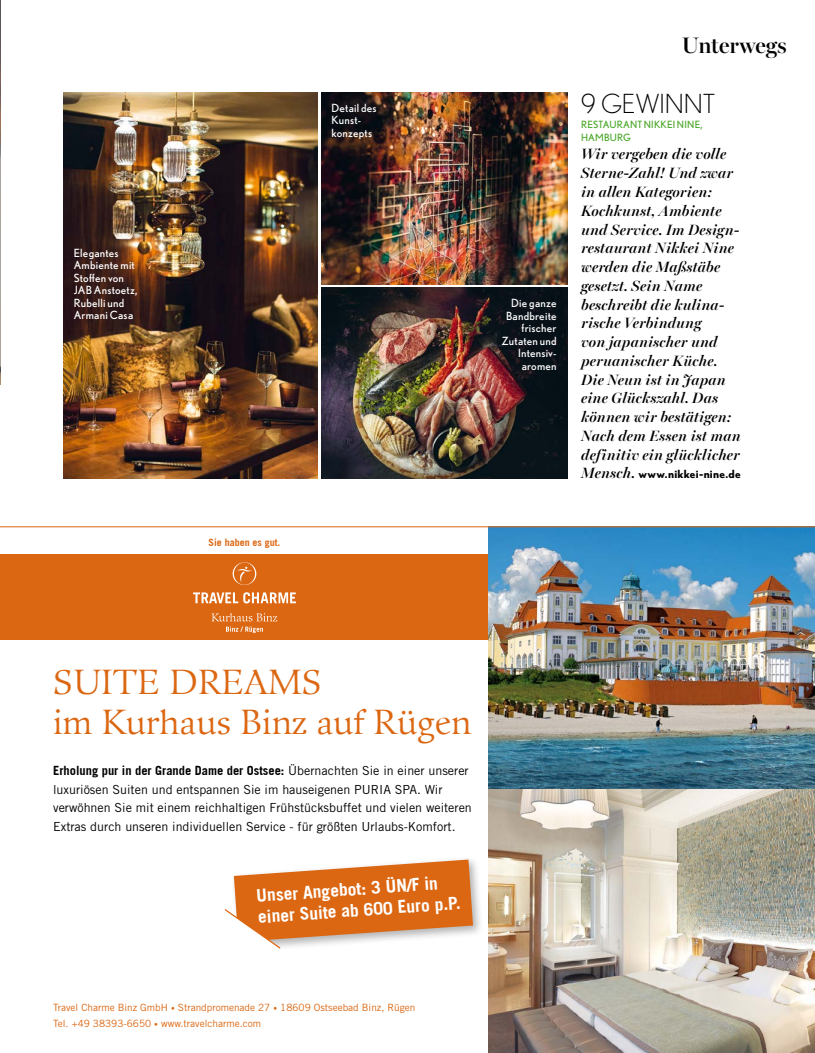
<style>
.page{position:relative;width:815px;height:1053px;background:#fff}
.page>*{position:absolute;margin:0;border:0;box-sizing:border-box;transform-origin:0 0}
.t1{font:33.75px "Guardi LT";color:#dc6712}
.t2{font:300 26.25px "Nobel";letter-spacing:-.01em;color:#000}
.t3{font:600 22.5px "Miller Banner";color:#000}
.t4{font:700 17.5px/21.2px "Trade Gothic";color:#fff}
.t5{font:italic 600 15px/18.8px "Miller Banner";letter-spacing:.015em;color:#000}
.t6{font:12.5px/18.8px "Trade Gothic";color:#000}
.BU_neg_weiss_fett{font:11.25px/12.5px "Nobel";letter-spacing:.02em;color:#fff}
.t7{font:700 11.25px "Nobel";letter-spacing:.025em;color:#000}
.t8{font:10px "Trade Gothic";color:#dc6712}
.t9{font:10px "Nobel";letter-spacing:.02em;color:#4ba829}
.t10{font:700 10px "Trade Gothic";color:#dc6712}
.s1{font-family:"Miller Banner";font-weight:600;font-style:italic;font-size:15px}
.s2{font-weight:700}
.s3{font-size:7.5px}
</style>
<div class="page">
<img style="left:0;top:0;width:1px;height:384px">
<img style="left:63px;top:92px;width:255px;height:386px">
<img style="left:321px;top:92px;width:246px;height:192px">
<img style="left:321px;top:288px;width:246px;height:190px">
<div style="left:1px;top:555px;width:488px;height:85px;background:#dc6712"></div>
<svg style="left:233px;top:562px;width:23px;height:23px"></svg>
<svg style="left:193px;top:592px;width:103px;height:11px"></svg>
<svg style="left:212px;top:613px;width:65px;height:20px"></svg>
<img style="left:489px;top:527px;width:326px;height:525px">
<div style="left:230px;top:855px;width:254px;height:97px;background:#000;opacity:.3"></div>
<svg style="left:224px;top:859px;width:249px;height:93px"></svg>
<hr style="left:0;top:526px;width:815px;height:1px;background:#dc6712">
<p class="BU_neg_weiss_fett" style="left:74px;top:246px;width:65px">Elegantes<br>Ambiente mit<br>Stoffen von<br>JAB Anstoetz,<br>Rubelli und<br>Armani Casa</p>
<p class="BU_neg_weiss_fett" style="left:332px;top:101px;width:47px">Detail des<br>Kunst-</p>
<p class="BU_neg_weiss_fett" style="left:332px;top:126px;width:42px">konzepts</p>
<p class="t10" style="left:209px;top:535px;width:73px">Sie haben es gut.</p>
<p class="BU_neg_weiss_fett" style="left:502px;top:297px;width:56px;text-align:right">Die ganze<br>Bandbreite frischer<br>Zutaten und<br>Intensiv&shy;aromen</p>
<p class="t3" style="left:682px;top:31px;width:106px">Unterwegs</p>
<p class="t2" style="left:581px;top:88px;width:136px">9 GEWINNT</p>
<p class="t9" style="left:581px;top:119px;width:123px">RESTAURANT NIKKEI NINE,</p>
<p class="t9" style="left:581px;top:131px;width:51px">HAMBURG</p>
<p class="t5" style="left:581px;top:145px;width:161px">Wir vergeben die volle<br>Sterne-Zahl! Und zwar in allen Kategorien:<br>Kochkunst, Ambiente und Service. Im Design&shy;restaurant Nikkei Nine werden die Maßstäbe gesetzt. Sein Name beschreibt die kulina&shy;rische Verbindung<br>von japanischer und peruanischer Küche.<br>Die Neun ist in Japan eine Glückszahl. Das können wir bestätigen:<br>Nach dem Essen ist man definitiv ein glücklicher</p>
<p class="t7" style="left:581px;top:467px;width:161px"><span class="s1">Mensch.</span> www.nikkei-nine.de</p>
<p class="t1" style="left:53px;top:661px;width:270px">SUITE DREAMS</p>
<p class="t1" style="left:53px;top:702px;width:420px">im Kurhaus Binz auf Rügen</p>
<p class="t6" style="left:53px;top:760px;width:420px"><span class="s2">Erholung pur in der Grande Dame der Ostsee:</span> Übernachten Sie in einer unserer luxuriösen Suiten und entspannen Sie im hauseigenen PURIA SPA. Wir verwöhnen Sie mit einem reichhaltigen Frühstücksbuffet und vielen weiteren Extras durch unseren individuellen Service - für größten Urlaubs-Komfort.</p>
<p class="t4" style="left:256px;top:884px;width:204px;rotate:-4deg">Unser Angebot: 3 ÜN/F in einer Suite ab 600 Euro p.P.</p>
<p class="t8" style="left:53px;top:1001px;width:364px">Travel Charme Binz GmbH <span class="s3">•</span> Strandpromenade 27 <span class="s3">•</span> 18609 Ostseebad Binz, Rügen</p>
<p class="t8" style="left:53px;top:1017px;width:209px">Tel. +49 38393-6650 <span class="s3">•</span> www.travelcharme.com</p>
</div>
